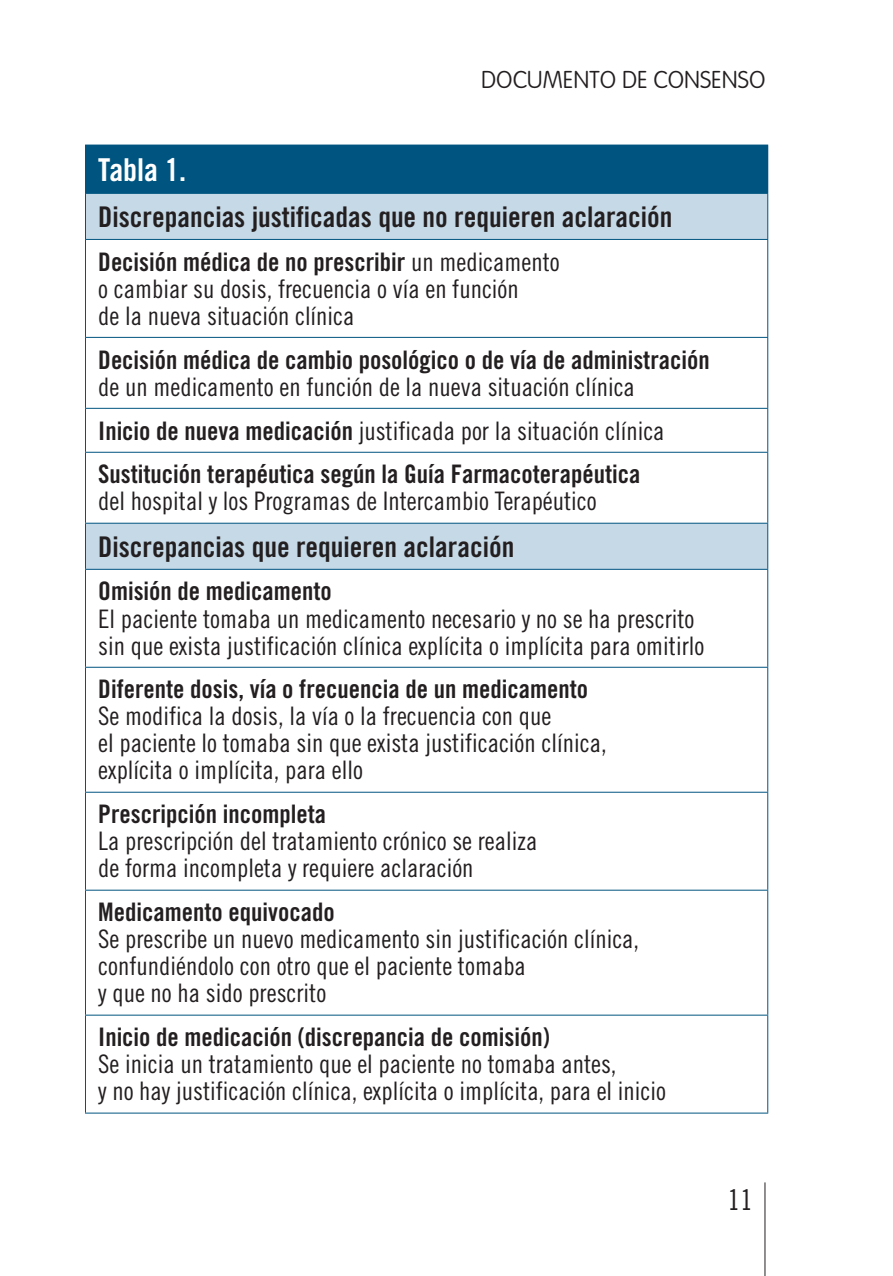
<style>
.page{position:relative;width:893px;height:1276px;background:#fff}
.page>*{position:absolute;margin:0;border:0;box-sizing:border-box;transform-origin:0 0}
.t1{font:31.5px "Trade Gothic LT Std Bd Cn 20";color:#fff}
.t2{font:28.5px "Trade Gothic LT Std Bd Cn 20";color:#231f20}
.t3{font:28.5px "Trade Gothic LT Std Cn 18";color:#231f20}
.t4{font:25.5px/27px "Trade Gothic LT Std Cn 18";color:#231f20}
.t5{font:25.5px "Trade Gothic LT Std Bd Cn 20";color:#231f20}
.t6{font:100 24px "VAG Rounded Std";color:#231f20}
.s1{font-family:"Trade Gothic LT Std Cn 18"}
.s2{font-family:"Trade Gothic LT Std Bd Cn 20"}
</style>
<div class="page">
<hr style="left:764px;top:1182px;width:1px;height:94px;background:#231f20">
<div style="left:85px;top:145px;width:683px;height:48px;background:#005480"></div>
<svg style="left:86px;top:194px;width:681px;height:375px"></svg>
<hr style="left:85px;top:193px;width:683px;height:1px;background:#005480">
<hr style="left:85px;top:194px;width:1px;height:45px;background:#005480">
<hr style="left:767px;top:194px;width:1px;height:45px;background:#005480">
<hr style="left:85px;top:239px;width:683px;height:1px;background:#005480">
<hr style="left:85px;top:240px;width:1px;height:97px;background:#005480">
<hr style="left:767px;top:240px;width:1px;height:97px;background:#005480">
<hr style="left:85px;top:337px;width:683px;height:1px;background:#005480">
<hr style="left:85px;top:338px;width:1px;height:70px;background:#005480">
<hr style="left:767px;top:338px;width:1px;height:70px;background:#005480">
<hr style="left:85px;top:408px;width:683px;height:1px;background:#005480">
<hr style="left:85px;top:409px;width:1px;height:43px;background:#005480">
<hr style="left:767px;top:409px;width:1px;height:43px;background:#005480">
<hr style="left:85px;top:452px;width:683px;height:1px;background:#005480">
<hr style="left:85px;top:453px;width:1px;height:70px;background:#005480">
<hr style="left:767px;top:453px;width:1px;height:70px;background:#005480">
<hr style="left:85px;top:523px;width:683px;height:1px;background:#005480">
<hr style="left:85px;top:523px;width:1px;height:46px;background:#005480">
<hr style="left:767px;top:523px;width:1px;height:46px;background:#005480">
<hr style="left:85px;top:569px;width:683px;height:1px;background:#005480">
<hr style="left:85px;top:570px;width:1px;height:97px;background:#005480">
<hr style="left:767px;top:570px;width:1px;height:97px;background:#005480">
<hr style="left:85px;top:667px;width:683px;height:1px;background:#005480">
<hr style="left:85px;top:668px;width:1px;height:124px;background:#005480">
<hr style="left:767px;top:668px;width:1px;height:124px;background:#005480">
<hr style="left:85px;top:791px;width:683px;height:1px;background:#005480">
<hr style="left:85px;top:792px;width:1px;height:97px;background:#005480">
<hr style="left:767px;top:792px;width:1px;height:97px;background:#005480">
<hr style="left:85px;top:889px;width:683px;height:1px;background:#005480">
<hr style="left:85px;top:890px;width:1px;height:124px;background:#005480">
<hr style="left:767px;top:890px;width:1px;height:124px;background:#005480">
<hr style="left:85px;top:1014px;width:683px;height:1px;background:#005480">
<hr style="left:85px;top:1015px;width:1px;height:97px;background:#005480">
<hr style="left:767px;top:1015px;width:1px;height:97px;background:#005480">
<hr style="left:85px;top:1112px;width:683px;height:1px;background:#005480">
<p class="t6" style="left:481px;top:69px;width:286px">DOCUMENTO DE CONSENSO</p>
<p class="t1" style="left:98px;top:158px;width:90px">Tabla 1.</p>
<p class="t2" style="left:98px;top:206px;width:576px">Discrepancias justificadas que no requieren aclaración</p>
<p class="t5" style="left:98px;top:252px;width:463px">Decisión médica de no prescribir <span class="s1">un medicamento</span></p>
<p class="t4" style="left:98px;top:277px;width:422px">o cambiar su dosis, frecuencia o vía en función de la nueva situación clínica</p>
<p class="t5" style="left:98px;top:350px;width:613px">Decisión médica de cambio posológico o de vía de administración</p>
<p class="t4" style="left:98px;top:367px;width:568px;line-height:43.8px">de un medicamento en función de la nueva situación clínica<br><span class="s2">Inicio de nueva medicación</span> justificada por la situación clínica</p>
<p class="t5" style="left:98px;top:465px;width:544px">Sustitución terapéutica según la Guía Farmacoterapéutica</p>
<p class="t4" style="left:98px;top:490px;width:500px">del hospital y los Programas de Intercambio Terapéutico</p>
<p class="t2" style="left:98px;top:536px;width:418px">Discrepancias que requieren aclaración</p>
<p class="t5" style="left:98px;top:582px;width:235px">Omisión de medicamento</p>
<p class="t4" style="left:98px;top:607px;width:608px">El paciente tomaba un medicamento necesario y no se ha prescrito sin que exista justificación clínica explícita o implícita para omitirlo</p>
<p class="t5" style="left:98px;top:680px;width:491px">Diferente dosis, vía o frecuencia de un medicamento</p>
<p class="t4" style="left:98px;top:705px;width:510px">Se modifica la dosis, la vía o la frecuencia con que<br>el paciente lo tomaba sin que exista justificación clínica, explícita o implícita, para ello</p>
<p class="t5" style="left:98px;top:805px;width:229px">Prescripción incompleta</p>
<p class="t4" style="left:98px;top:830px;width:441px">La prescripción del tratamiento crónico se realiza de forma incompleta y requiere aclaración</p>
<p class="t5" style="left:98px;top:903px;width:238px">Medicamento equivocado</p>
<p class="t4" style="left:98px;top:928px;width:542px">Se prescribe un nuevo medicamento sin justificación clínica, confundiéndolo con otro que el paciente tomaba<br>y que no ha sido prescrito</p>
<p class="t5" style="left:98px;top:1028px;width:453px">Inicio de medicación (discrepancia de comisión)</p>
<p class="t4" style="left:98px;top:1052px;width:569px">Se inicia un tratamiento que el paciente no tomaba antes,<br>y no hay justificación clínica, explícita o implícita, para el inicio</p>
<p class="t3" style="left:727px;top:1189px;width:27px">11</p>
</div>
